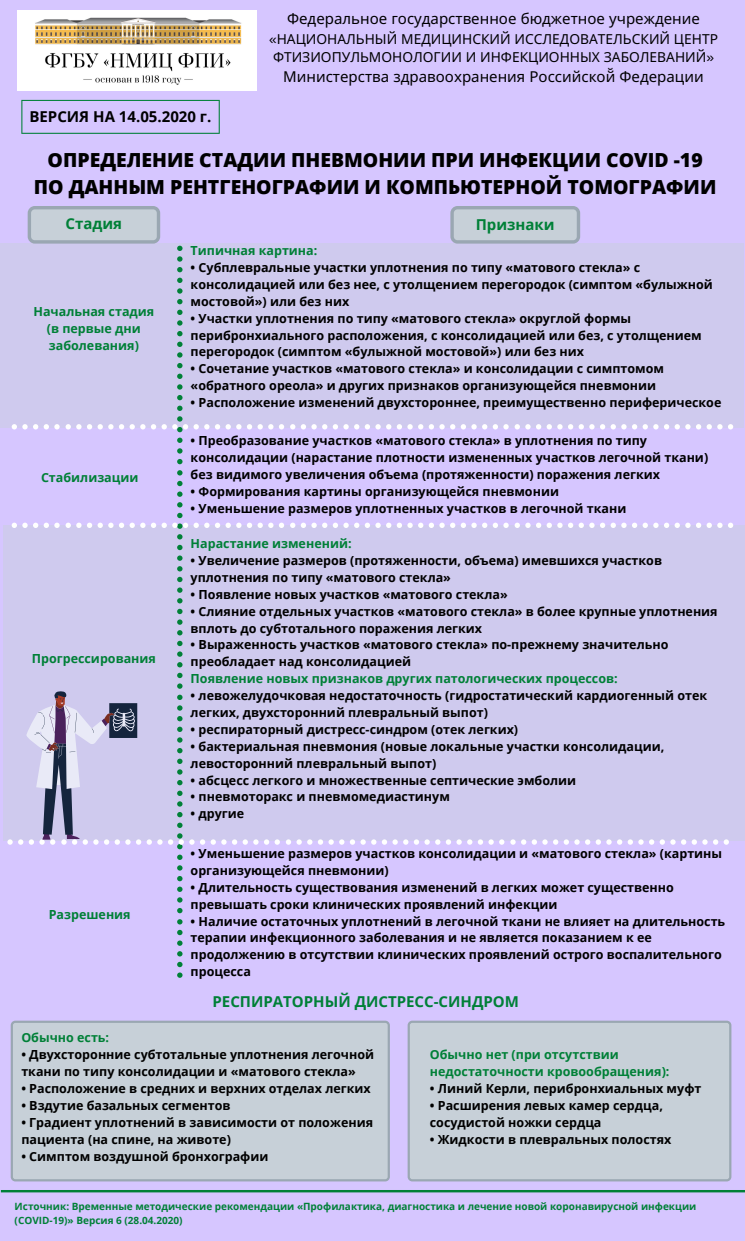
<style>
.page{position:relative;width:745px;height:1241px;background:#fff}
.page>*{position:absolute;margin:0;border:0;box-sizing:border-box;transform-origin:0 0}
.t1{font:800 19.38px/26.4px "Open Sans";color:#000;text-align:center}
.t2{font:15px "Noto Sans";color:#000}
.t3{font:700 15px "Open Sans";color:#008037}
.t4{font:700 15px "Open Sans";color:#000}
.t5{font:13.75px/18.8px "Noto Sans";color:#000}
.t6{font:700 12.5px/16.9px "Open Sans";color:#000}
.t7{font:700 12.5px/16.9px "Open Sans";color:#008037;text-align:center}
.t8{font:700 10px/13.2px "Open Sans";color:#008037}
.s1{font-family:"Arimo"}
</style>
<div class="page">
<div style="left:0;top:0;width:744px;height:1240px;background:#d6c6ff"></div>
<svg style="left:21px;top:100px;width:199px;height:34px"></svg>
<img style="left:18px;top:10px;width:238px;height:80px">
<svg style="left:1px;top:1190px;width:743px;height:2px"></svg>
<div style="left:0;top:243px;width:743px;height:184px;background:#cfcaee"></div>
<svg style="left:450px;top:206px;width:130px;height:37px;background:#bdc7d0"></svg>
<svg style="left:177px;top:919px;width:5px;height:59px"></svg>
<svg style="left:514px;top:424px;width:219px;height:5px"></svg>
<svg style="left:290px;top:424px;width:218px;height:5px"></svg>
<svg style="left:11px;top:206px;width:273px;height:258px"></svg>
<div style="left:11px;top:1020px;width:379px;height:161px;background:#c7d0d8"></div>
<div style="left:407px;top:1020px;width:324px;height:161px;background:#c7d0d8"></div>
<svg style="left:6px;top:470px;width:727px;height:443px"></svg>
<p class="t4" style="left:29px;top:106px;width:183px">ВЕРСИЯ НА 14.05.2020 г.</p>
<p class="t2" style="left:287px;top:8px;width:414px">Федеральное государственное бюджетное учреждение</p>
<p class="t5" style="left:269px;top:29px;width:450px"><span class="s1">«</span>НАЦИОНАЛЬНЫЙ МЕДИЦИНСКИЙ ИССЛЕДОВАТЕЛЬСКИЙ ЦЕНТР<br>ФТИЗИОПУЛЬМОНОЛОГИИ И ИНФЕКЦИОННЫХ ЗАБОЛЕВАНИЙ<span class="s1">»</span></p>
<p class="t2" style="left:283px;top:66px;width:422px">Министерства здравоохранения Российской̆ Федерации</p>
<h1 class="t1" style="left:34px;top:146px;width:684px">ОПРЕДЕЛЕНИЕ СТАДИИ ПНЕВМОНИИ ПРИ ИНФЕКЦИИ COVID -19<br>ПО ДАННЫМ РЕНТГЕНОГРАФИИ И КОМПЬЮТЕРНОЙ ТОМОГРАФИИ</h1>
<p class="t3" style="left:66px;top:213px;width:58px">Стадия</p>
<p class="t3" style="left:475px;top:214px;width:80px">Признаки</p>
<p class="t7" style="left:33px;top:303px;width:122px">Начальная стадия (в первые дни заболевания)</p>
<p class="t7" style="left:41px;top:468px;width:99px">Стабилизации</p>
<p class="t7" style="left:32px;top:650px;width:126px">Прогрессирования</p>
<p class="t7" style="left:190px;top:242px;width:128px">Типичная картина:</p>
<p class="t6" style="left:190px;top:259px;width:523px">• Субплевральные участки уплотнения по типу «матового стекла» с консолидацией или без нее, с утолщением перегородок (симптом «булыжной мостовой») или без них</p>
<p class="t6" style="left:190px;top:309px;width:512px">• Участки уплотнения по типу «матового стекла» округлой формы перибронхиального расположения, с консолидацией или без, с утолщением перегородок (симптом «булыжной мостовой») или без них</p>
<p class="t6" style="left:190px;top:360px;width:475px">• Сочетание участков «матового стекла» и консолидации с симптомом «обратного ореола» и других признаков организующейся пневмонии</p>
<p class="t6" style="left:190px;top:394px;width:532px">• Расположение изменений двухстороннее, преимущественно периферическое</p>
<p class="t6" style="left:190px;top:432px;width:519px">• Преобразование участков «матового стекла» в уплотнения по типу консолидации (нарастание плотности измененных участков легочной ткани) без видимого увеличения объема (протяженности) поражения легких</p>
<p class="t6" style="left:190px;top:483px;width:370px">• Формирования картины организующейся пневмонии</p>
<p class="t6" style="left:190px;top:499px;width:437px">• Уменьшение размеров уплотненных участков в легочной ткани</p>
<p class="t7" style="left:190px;top:534px;width:162px">Нарастание изменений:</p>
<p class="t6" style="left:190px;top:551px;width:473px">• Увеличение размеров (протяженности, объема) имевшихся участков уплотнения по типу «матового стекла»</p>
<p class="t6" style="left:190px;top:585px;width:318px">• Появление новых участков «матового стекла»</p>
<p class="t6" style="left:190px;top:602px;width:528px">• Слияние отдельных участков «матового стекла» в более крупные уплотнения вплоть до субтотального поражения легких</p>
<p class="t6" style="left:190px;top:636px;width:479px">• Выраженность участков «матового стекла» по-прежнему значительно преобладает над консолидацией</p>
<p class="t7" style="left:190px;top:670px;width:428px">Появление новых признаков других патологических процессов:</p>
<p class="t6" style="left:190px;top:686px;width:518px">• левожелудочковая недостаточность (гидростатический кардиогенный отек легких, двухсторонний плевральный выпот)</p>
<p class="t6" style="left:190px;top:720px;width:329px">• респираторный дистресс-синдром (отек легких)</p>
<p class="t6" style="left:190px;top:737px;width:475px">• бактериальная пневмония (новые локальные участки консолидации, левосторонний плевральный выпот)</p>
<p class="t6" style="left:190px;top:771px;width:387px">• абсцесс легкого и множественные септические эмболии</p>
<p class="t6" style="left:190px;top:788px;width:261px">• пневмоторакс и пневмомедиастинум</p>
<p class="t6" style="left:190px;top:805px;width:55px">• другие</p>
<p class="t6" style="left:190px;top:844px;width:533px">• Уменьшение размеров участков консолидации и «матового стекла» (картины организующейся пневмонии)</p>
<p class="t6" style="left:190px;top:878px;width:484px">• Длительность существования изменений в легких может существенно превышать сроки клинических проявлений инфекции</p>
<p class="t6" style="left:190px;top:912px;width:536px">• Наличие остаточных уплотнений в легочной ткани не влияет на длительность терапии инфекционного заболевания и не является показанием к ее продолжению в отсутствии клинических проявлений острого воспалительного процесса</p>
<p class="t3" style="left:212px;top:991px;width:308px">РЕСПИРАТОРНЫЙ ДИСТРЕСС-СИНДРОМ</p>
<p class="t7" style="left:430px;top:1045px;width:241px;text-align:left">Обычно нет (при отсутствии недостаточности кровообращения):</p>
<p class="t6" style="left:430px;top:1079px;width:273px">• Линий Керли, перибронхиальных муфт</p>
<p class="t6" style="left:430px;top:1096px;width:234px">• Расширения левых камер сердца, сосудистой ножки сердца</p>
<p class="t6" style="left:430px;top:1130px;width:243px">• Жидкости в плевральных полостях</p>
<p class="t7" style="left:49px;top:906px;width:83px">Разрешения</p>
<p class="t7" style="left:21px;top:1028px;width:89px">Обычно есть:</p>
<p class="t6" style="left:21px;top:1045px;width:354px">• Двухсторонние субтотальные уплотнения легочной ткани по типу консолидации и «матового стекла»</p>
<p class="t6" style="left:21px;top:1079px;width:351px">• Расположение в средних и верхних отделах легких</p>
<p class="t6" style="left:21px;top:1096px;width:210px">• Вздутие базальных сегментов</p>
<p class="t6" style="left:21px;top:1113px;width:353px">• Градиент уплотнений в зависимости от положения пациента (на спине, на животе)</p>
<p class="t6" style="left:21px;top:1147px;width:248px">• Симптом воздушной бронхографии</p>
<p class="t8" style="left:15px;top:1199px;width:683px">Источник: Временные методические рекомендации «Профилактика, диагностика и лечение новой коронавирусной инфекции (COVID-19)» Версия 6 (28.04.2020)</p>
</div>
